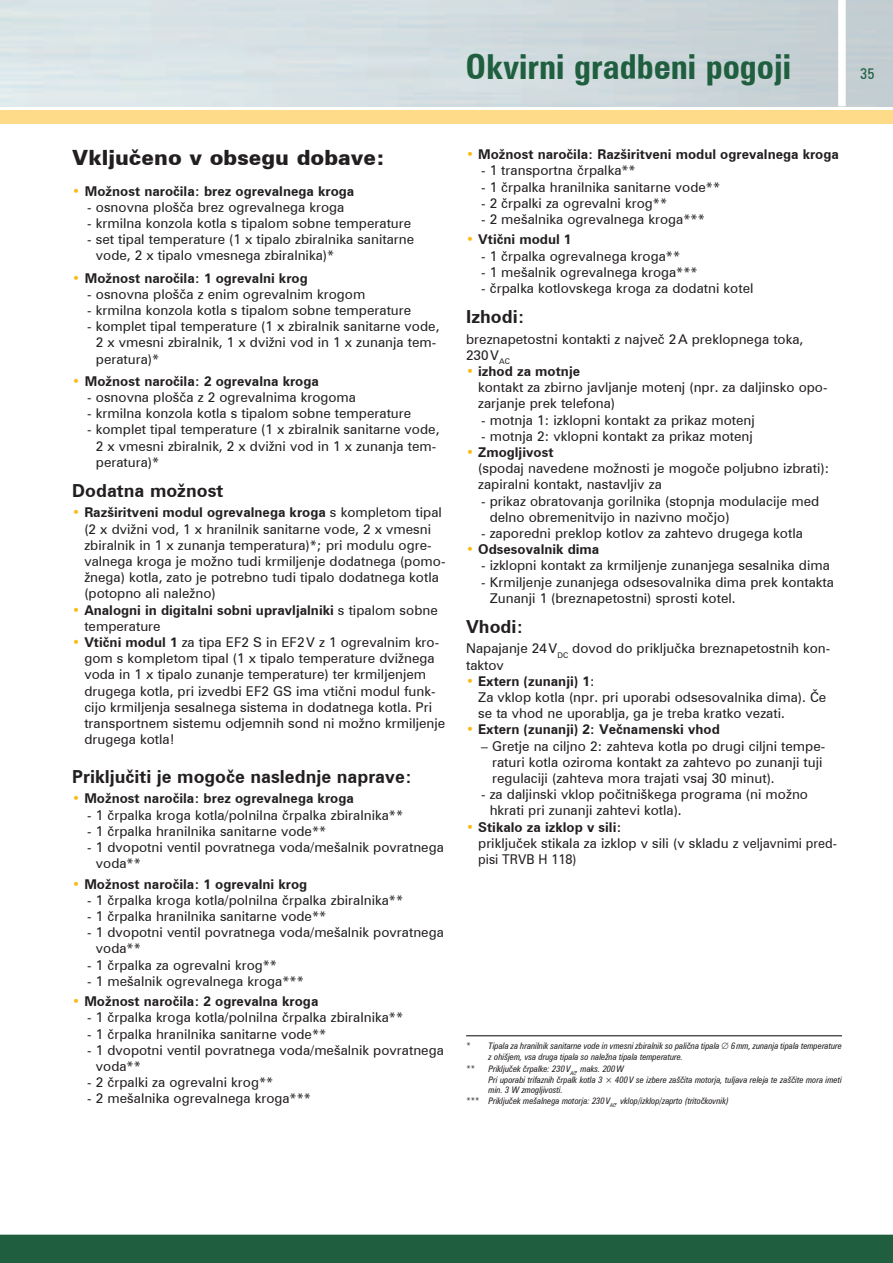
<style>
.page{position:relative;width:893px;height:1263px;background:#fff}
.page>*{position:absolute;margin:0;border:0;box-sizing:border-box;transform-origin:0 0}
.t1{font:700 condensed 34.5px "Zurich BT";color:#1f5f40}
.t2{font:900 21px "Zurich BT";color:#231f20}
.t3{font:700 18px "Zurich BT";color:#231f20}
.t4{font:condensed 15px "Zurich BT";color:#1f5f40}
.t5{font:13.5px/16.2px "Zurich BT";color:#231f20}
.t6{font:700 13.5px/16.2px "Zurich BT";color:#231f20}
.t7{font:italic condensed 9px "Zurich BT";color:#231f20}
.s1{font-weight:400;color:#fcb814}
.s2{color:#fcb814}
.s3{font-weight:700}
.s4{font-weight:400}
</style>
<div class="page">
<div style="left:0;top:0;width:893px;height:124px;background:#fddb89"></div>
<div style="left:0;top:1233px;width:893px;height:30px;background:#1f5f40"></div>
<div style="left:0;top:1227px;width:893px;height:7px;background:#fff"></div>
<svg style="left:0;top:106px;width:893px;height:4px;background:#f3f6f6"></svg>
<img style="left:0;top:0;width:893px;height:106px">
<div style="left:838px;top:0;width:8px;height:106px;background:#fff"></div>
<hr style="left:466px;top:1035px;width:376px;height:1px;background:#231f20">
<h1 class="t1" style="left:465px;top:46px;width:327px">Okvirni gradbeni pogoji</h1>
<h1 class="t1" style="left:660px;top:46px;width:132px">Healdline</h1>
<p class="t4" style="left:860px;top:65px;width:16px">35</p>
<h2 class="t2" style="left:72px;top:145px;width:314px">Vključeno v obsegu dobave:</h2>
<p class="t6" style="left:72px;top:183px;width:284px"><span class="s1">•</span> Možnost naročila: brez ogrevalnega kroga</p>
<p class="t5" style="left:87px;top:199px;width:259px">- osnovna plošča brez ogrevalnega kroga</p>
<p class="t5" style="left:87px;top:215px;width:326px">- krmilna konzola kotla s tipalom sobne temperature</p>
<p class="t5" style="left:96px;top:231px;width:320px;text-indent:-9px">- set tipal temperature (1 x tipalo zbiralnika sanitarne vode, 2 x tipalo vmesnega zbiralnika)*</p>
<p class="t6" style="left:72px;top:270px;width:237px"><span class="s1">•</span> Možnost naročila: 1 ogrevalni krog</p>
<p class="t5" style="left:87px;top:286px;width:280px">- osnovna plošča z enim ogrevalnim krogom</p>
<p class="t5" style="left:87px;top:302px;width:326px">- krmilna konzola kotla s tipalom sobne temperature</p>
<p class="t5" style="left:96px;top:318px;width:345px;text-indent:-9px">- komplet tipal temperature (1 x zbiralnik sanitarne vode,<br>2 x vmesni zbiralnik, 1 x dvižni vod in 1 x zunanja tem&shy;peratura)*</p>
<p class="t6" style="left:72px;top:373px;width:248px"><span class="s1">•</span> Možnost naročila: 2 ogrevalna kroga</p>
<p class="t5" style="left:87px;top:389px;width:270px">- osnovna plošča z 2 ogrevalnima krogoma</p>
<p class="t5" style="left:87px;top:405px;width:326px">- krmilna konzola kotla s tipalom sobne temperature</p>
<p class="t5" style="left:96px;top:421px;width:345px;text-indent:-9px">- komplet tipal temperature (1 x zbiralnik sanitarne vode,<br>2 x vmesni zbiralnik, 2 x dvižni vod in 1 x zunanja tem&shy;peratura)*</p>
<h3 class="t3" style="left:72px;top:480px;width:153px">Dodatna možnost</h3>
<p class="t5" style="left:84px;top:504px;width:363px;text-indent:-12px"><span class="s2">•</span> <span class="s3">Razširitveni modul ogrevalnega kroga</span> s kompletom tipal (2 x dvižni vod, 1 x hranilnik sanitarne vode, 2 x vmesni zbiralnik in 1 x zunanja temperatura)*; pri modulu ogre&shy;valnega kroga je možno tudi krmiljenje dodatnega (pomo&shy;žnega) kotla, zato je potrebno tudi tipalo dodatnega kotla (potopno ali naležno)</p>
<p class="t6" style="left:84px;top:602px;width:355px;text-indent:-12px"><span class="s1">•</span> Analogni in digitalni sobni upravljalniki <span class="s4">s tipalom sobne temperature</span></p>
<p class="t5" style="left:84px;top:634px;width:362px;text-indent:-12px"><span class="s2">•</span> <span class="s3">Vtični modul 1</span> za tipa EF2 S in EF2V z 1 ogrevalnim kro&shy;gom s kompletom tipal (1 x tipalo temperature dvižnega voda in 1 x tipalo zunanje temperature) ter krmiljenjem drugega kotla, pri izvedbi EF2 GS ima vtični modul funk&shy;cijo krmiljenja sesalnega sistema in dodatnega kotla. Pri transportnem sistemu odjemnih sond ni možno krmiljenje drugega kotla!</p>
<h3 class="t3" style="left:72px;top:765px;width:341px">Priključiti je mogoče naslednje naprave:</h3>
<p class="t6" style="left:72px;top:790px;width:283px"><span class="s1">•</span> Možnost naročila: brez ogrevalnega kroga</p>
<p class="t5" style="left:87px;top:806px;width:317px">- 1 črpalka kroga kotla/polnilna črpalka zbiralnika**</p>
<p class="t5" style="left:87px;top:823px;width:241px">- 1 črpalka hranilnika sanitarne vode**</p>
<p class="t5" style="left:96px;top:839px;width:350px;text-indent:-9px">- 1 dvopotni ventil povratnega voda/mešalnik povratnega voda**</p>
<p class="t6" style="left:72px;top:875px;width:236px"><span class="s1">•</span> Možnost naročila: 1 ogrevalni krog</p>
<p class="t5" style="left:87px;top:892px;width:317px">- 1 črpalka kroga kotla/polnilna črpalka zbiralnika**</p>
<p class="t5" style="left:87px;top:908px;width:241px">- 1 črpalka hranilnika sanitarne vode**</p>
<p class="t5" style="left:96px;top:924px;width:350px;text-indent:-9px">- 1 dvopotni ventil povratnega voda/mešalnik povratnega voda**</p>
<p class="t5" style="left:87px;top:956px;width:191px">- 1 črpalka za ogrevalni krog**</p>
<p class="t5" style="left:87px;top:973px;width:218px">- 1 mešalnik ogrevalnega kroga***</p>
<p class="t6" style="left:72px;top:993px;width:248px"><span class="s1">•</span> Možnost naročila: 2 ogrevalna kroga</p>
<p class="t5" style="left:87px;top:1009px;width:317px">- 1 črpalka kroga kotla/polnilna črpalka zbiralnika**</p>
<p class="t5" style="left:87px;top:1026px;width:241px">- 1 črpalka hranilnika sanitarne vode**</p>
<p class="t5" style="left:96px;top:1042px;width:350px;text-indent:-9px">- 1 dvopotni ventil povratnega voda/mešalnik povratnega voda**</p>
<p class="t5" style="left:87px;top:1074px;width:188px">- 2 črpalki za ogrevalni krog**</p>
<p class="t5" style="left:87px;top:1090px;width:225px">- 2 mešalnika ogrevalnega kroga***</p>
<p class="t6" style="left:466px;top:146px;width:374px"><span class="s1">•</span> Možnost naročila: Razširitveni modul ogrevalnega kroga</p>
<p class="t5" style="left:481px;top:162px;width:156px">- 1 transportna črpalka**</p>
<p class="t5" style="left:481px;top:178px;width:241px">- 1 črpalka hranilnika sanitarne vode**</p>
<p class="t5" style="left:481px;top:195px;width:188px">- 2 črpalki za ogrevalni krog**</p>
<p class="t5" style="left:481px;top:211px;width:225px">- 2 mešalnika ogrevalnega kroga***</p>
<p class="t6" style="left:466px;top:231px;width:107px"><span class="s1">•</span> Vtični modul 1</p>
<p class="t5" style="left:481px;top:248px;width:200px">- 1 črpalka ogrevalnega kroga**</p>
<p class="t5" style="left:481px;top:264px;width:218px">- 1 mešalnik ogrevalnega kroga***</p>
<p class="t5" style="left:481px;top:280px;width:274px">- črpalka kotlovskega kroga za dodatni kotel</p>
<h3 class="t3" style="left:466px;top:306px;width:60px">Izhodi:</h3>
<p class="t5" style="left:466px;top:330px;width:339px">breznapetostni kontakti z največ 2A preklopnega toka,<br>230V<sub>AC</sub></p>
<p class="t5" style="left:478px;top:363px;width:351px;text-indent:-12px"><span class="s2">•</span> <span class="s3">izhod za motnje<br></span>kontakt za zbirno javljanje motenj (npr. za daljinsko opo&shy;zarjanje prek telefona)</p>
<p class="t5" style="left:481px;top:411px;width:275px">- motnja 1: izklopni kontakt za prikaz motenj</p>
<p class="t5" style="left:481px;top:428px;width:273px">- motnja 2: vklopni kontakt za prikaz motenj</p>
<p class="t5" style="left:478px;top:444px;width:353px;text-indent:-12px"><span class="s2">•</span> <span class="s3">Zmogljivost<br></span>(spodaj navedene možnosti je mogoče poljubno izbrati): zapiralni kontakt, nastavljiv za</p>
<p class="t5" style="left:490px;top:492px;width:331px;text-indent:-9px">- prikaz obratovanja gorilnika (stopnja modulacije med delno obremenitvijo in nazivno močjo)</p>
<p class="t5" style="left:481px;top:525px;width:323px">- zaporedni preklop kotlov za zahtevo drugega kotla</p>
<p class="t6" style="left:466px;top:541px;width:135px"><span class="s1">•</span> Odsesovalnik dima</p>
<p class="t5" style="left:481px;top:557px;width:350px">- izklopni kontakt za krmiljenje zunanjega sesalnika dima</p>
<p class="t5" style="left:490px;top:573px;width:346px;text-indent:-9px">- Krmiljenje zunanjega odsesovalnika dima prek kontakta<br>Zunanji 1 (breznapetostni) sprosti kotel.</p>
<h3 class="t3" style="left:466px;top:615px;width:59px">Vhodi:</h3>
<p class="t5" style="left:466px;top:640px;width:366px">Napajanje 24V<sub>DC</sub> dovod do priključka breznapetostnih kon&shy;taktov</p>
<p class="t5" style="left:478px;top:673px;width:350px;text-indent:-12px"><span class="s2">•</span> <span class="s3">Extern (zunanji) 1</span>:<br>Za vklop kotla (npr. pri uporabi odsesovalnika dima). Če se ta vhod ne uporablja, ga je treba kratko vezati.</p>
<p class="t6" style="left:466px;top:721px;width:255px"><span class="s1">•</span> Extern (zunanji) 2: Večnamenski vhod</p>
<p class="t5" style="left:492px;top:737px;width:335px;text-indent:-11px">– Gretje na ciljno 2: zahteva kotla po drugi ciljni tempe&shy;raturi kotla oziroma kontakt za zahtevo po zunanji tuji regulaciji (zahteva mora trajati vsaj 30 minut).</p>
<p class="t5" style="left:490px;top:786px;width:320px;text-indent:-9px">- za daljinski vklop počitniškega programa (ni možno hkrati pri zunanji zahtevi kotla).</p>
<p class="t5" style="left:478px;top:818px;width:360px;text-indent:-12px"><span class="s2">•</span> <span class="s3">Stikalo za izklop v sili:<br></span>priključek stikala za izklop v sili (v skladu z veljavnimi pred&shy;pisi TRVB H 118)</p>
<p class="t7" style="left:466px;top:1040px;width:255px">* Tipala za hranilnik sanitarne vode in vmesni zbiralnik so palična tipala</p>
<p class="t7" style="left:731px;top:1040px;width:112px">6mm, zunanja tipala temperature</p>
<p class="t7" style="left:489px;top:1051px;width:196px">z ohišjem, vsa druga tipala so naležna tipala temperature.</p>
<p class="t7" style="left:466px;top:1063px;width:10px">**</p>
<p class="t7" style="left:489px;top:1063px;width:137px">Priključek črpalke: 230V<sub>AC</sub>, maks. 200W</p>
<p class="t7" style="left:489px;top:1074px;width:355px">Pri uporabi trifaznih črpalk kotla 3 × 400V se izbere zaščita motorja, tuljava releja te zaščite mora imeti</p>
<p class="t7" style="left:489px;top:1085px;width:76px">min. 3 W zmogljivosti.</p>
<p class="t7" style="left:466px;top:1095px;width:264px">*** Priključek mešalnega motorja: 230V<sub>AC</sub>, vklop/izklop/zaprto (tritočkovnik)</p>
</div>
